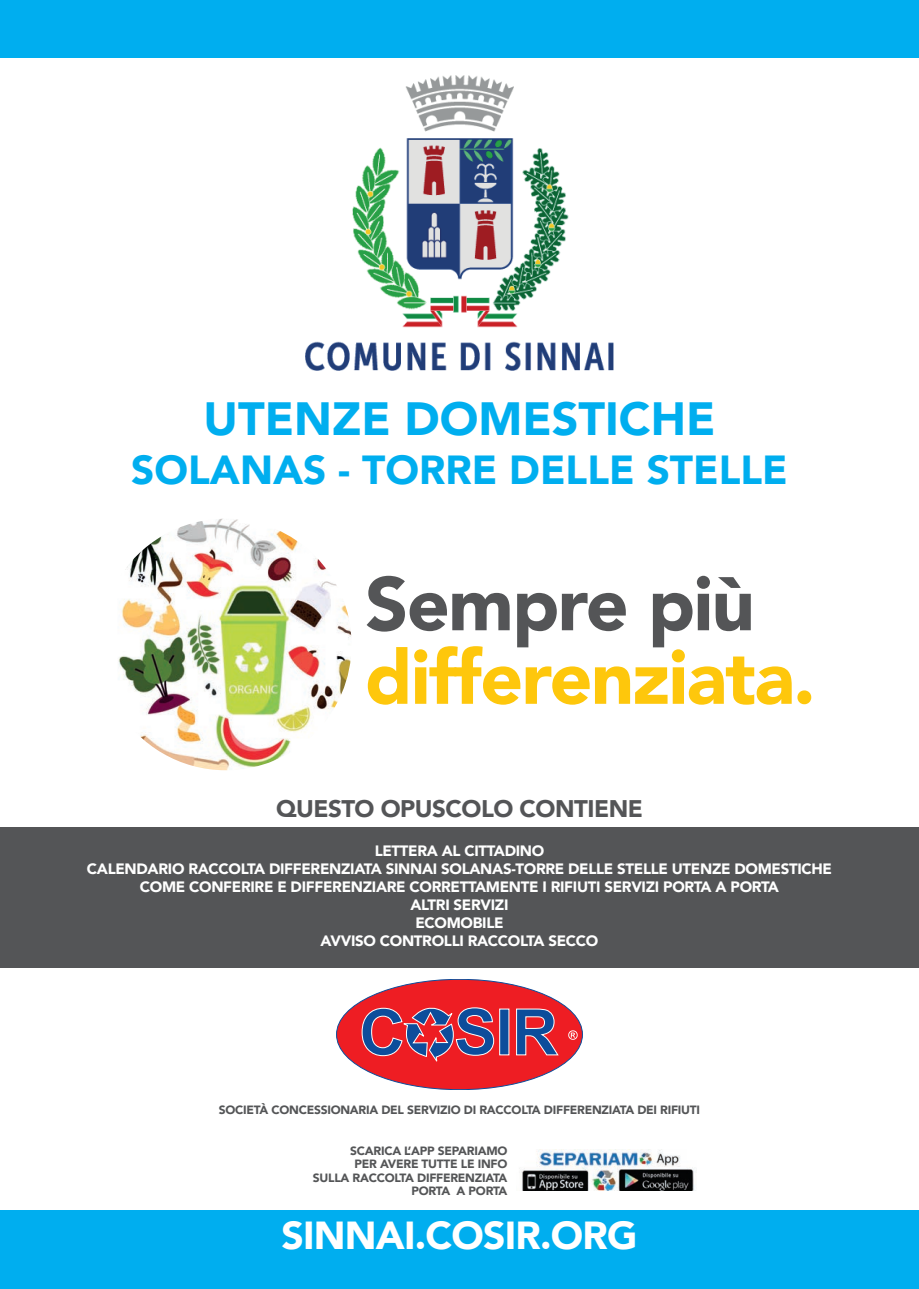
<style>
.page{position:relative;width:919px;height:1289px;background:#fff}
.page>*{position:absolute;margin:0;border:0;box-sizing:border-box;transform-origin:0 0}
.t1{font:900 75px "Avenir";letter-spacing:-.02em;color:#fec70c}
.t2{font:900 75px "Avenir";letter-spacing:-.02em;color:#545557}
.t3{font:900 46.5px "Avenir";color:#00aeef}
.t4{font:900 40.5px "Avenir";color:#00aeef}
.t5{font:900 39px "Avenir";letter-spacing:-.02em;color:#fff}
.t6{font:900 24px "Avenir";letter-spacing:-.02em;color:#545557}
.t7{font:900 15px/18px "Avenir";letter-spacing:-.02em;color:#fff;text-align:center}
.t8{font:900 12px/13.5px "Avenir";letter-spacing:-.02em;color:#545557;text-align:right}
</style>
<div class="page">
<div style="left:0;top:0;width:918px;height:57px;background:#00aeef"></div>
<div style="left:0;top:1210px;width:918px;height:78px;background:#00aeef"></div>
<img style="left:306px;top:75px;width:307px;height:295px">
<div style="left:0;top:827px;width:918px;height:140px;background:#545557"></div>
<img style="left:118px;top:518px;width:233px;height:252px">
<div style="left:336px;top:979px;width:246px;height:110px;background:#ee1d23;border-radius:50%"></div>
<div style="left:499px;top:1008px;width:10px;height:47px;background:#0d4d9b;border:1px solid #fff"></div>
<svg style="left:568px;top:1030px;width:9px;height:9px"></svg>
<svg style="left:361px;top:1007px;width:133px;height:55px"></svg>
<svg style="left:516px;top:1008px;width:42px;height:47px"></svg>
<img style="left:521px;top:1149px;width:174px;height:41px">
<h2 class="t3" style="left:203px;top:378px;width:513px">UTENZE DOMESTICHE</h2>
<h3 class="t4" style="left:131px;top:435px;width:658px">SOLANAS - TORRE DELLE STELLE</h3>
<h1 class="t2" style="left:365px;top:540px;width:391px">Sempre più</h1>
<h1 class="t1" style="left:365px;top:613px;width:452px">differenziata.</h1>
<h3 class="t6" style="left:276px;top:788px;width:368px">QUESTO OPUSCOLO CONTIENE</h3>
<p class="t7" style="left:87px;top:841px;width:746px">LETTERA AL CITTADINO<br>CALENDARIO RACCOLTA DIFFERENZIATA SINNAI SOLANAS-TORRE DELLE STELLE UTENZE DOMESTICHE COME CONFERIRE E DIFFERENZIARE CORRETTAMENTE I RIFIUTI SERVIZI PORTA A PORTA<br>ALTRI SERVIZI<br>ECOMOBILE<br>AVVISO CONTROLLI RACCOLTA SECCO</p>
<p class="t8" style="left:219px;top:1102px;width:482px">SOCIETÀ CONCESSIONARIA DEL SERVIZIO DI RACCOLTA DIFFERENZIATA DEI RIFIUTI</p>
<p class="t8" style="left:313px;top:1143px;width:196px">SCARICA ’LAPP SEPARIAMO<br>PER AVERE TUTTE LE INFO<br>SULLA RACCOLTA DIFFERENZIATA<br>A PORTA</p>
<p class="t8" style="left:411px;top:1184px;width:40px">PORTA</p>
<h3 class="t5" style="left:281px;top:1202px;width:357px">SINNAI.COSIR.ORG</h3>
</div>
